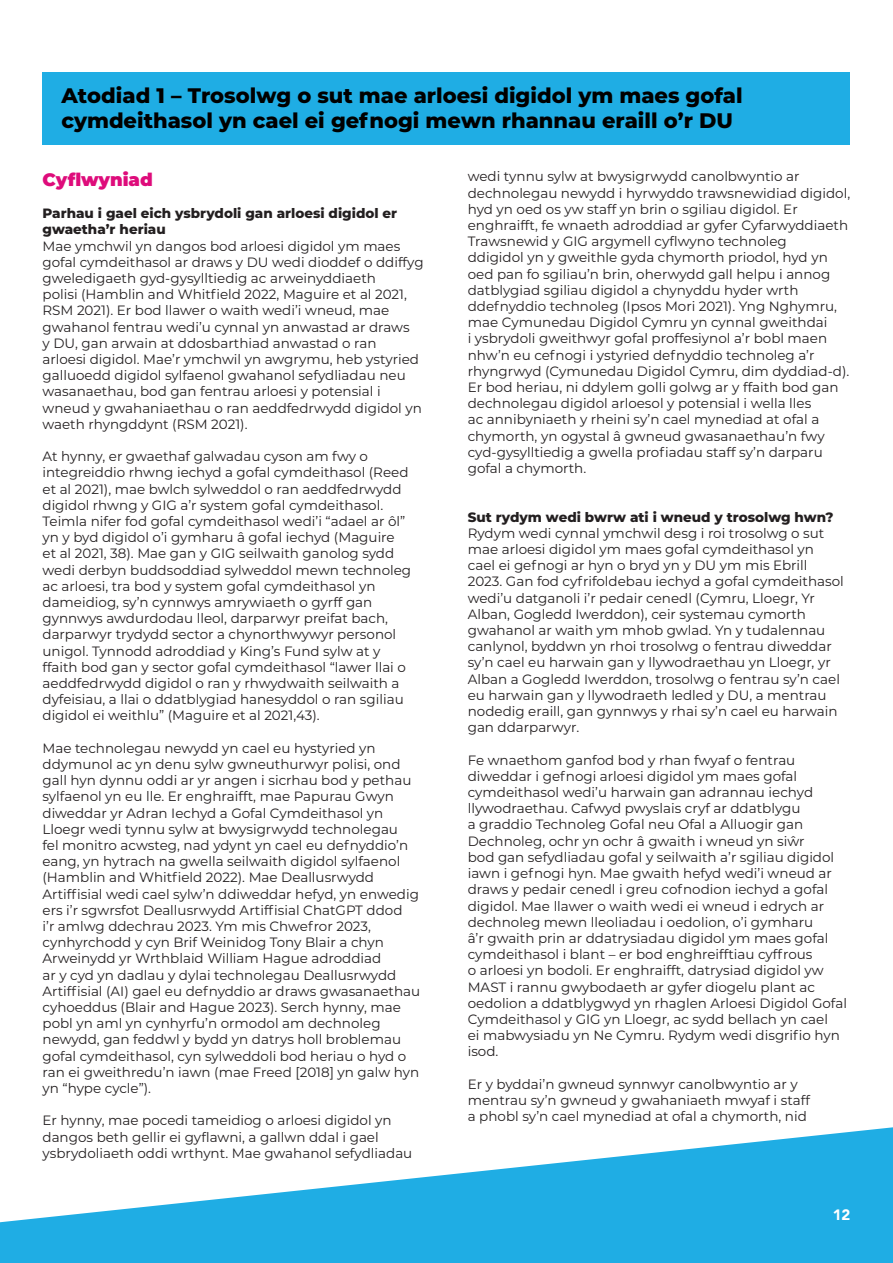
<style>
.page{position:relative;width:893px;height:1263px;background:#fff}
.page>*{position:absolute;margin:0;border:0;box-sizing:border-box;transform-origin:0 0}
.t1{font:800 21px/25.2px "Montserrat";color:#000}
.t2{font:900 18px "Montserrat";color:#de0c7b}
.t3{font:900 15px "Avenir";color:#fff}
.t4{font:13.5px/16.2px "Montserrat";color:#231f20}
.t5{font:800 13.5px/16.2px "Montserrat";color:#231f20}
</style>
<div class="page">
<svg style="left:0;top:1127px;width:893px;height:136px;fill:#1fade4"></svg>
<div style="left:43px;top:73px;width:807px;height:72px;background:#1fade4"></div>
<p class="t1" style="left:61px;top:82px;width:683px">Atodiad 1 – Trosolwg o sut mae arloesi digidol ym maes gofal cymdeithasol yn cael ei gefnogi mewn rhannau eraill o’r DU</p>
<p class="t2" style="left:43px;top:166px;width:112px">Cyflwyniad</p>
<p class="t5" style="left:43px;top:205px;width:356px">Parhau i gael eich ysbrydoli gan arloesi digidol er gwaetha’r heriau</p>
<p class="t4" style="left:43px;top:237px;width:383px">Mae ymchwil yn dangos bod arloesi digidol ym maes gofal cymdeithasol ar draws y DU wedi dioddef o ddiffyg gweledigaeth gyd-gysylltiedig ac arweinyddiaeth<br>polisi (Hamblin and Whitfield 2022, Maguire et al 2021, RSM 2021). Er bod llawer o waith wedi’i wneud, mae gwahanol fentrau wedi’u cynnal yn anwastad ar draws<br>y DU, gan arwain at ddosbarthiad anwastad o ran arloesi digidol. Mae’r ymchwil yn awgrymu, heb ystyried galluoedd digidol sylfaenol gwahanol sefydliadau neu wasanaethau, bod gan fentrau arloesi y potensial i wneud y gwahaniaethau o ran aeddfedrwydd digidol yn waeth rhyngddynt (RSM 2021).</p>
<p class="t4" style="left:43px;top:448px;width:370px">At hynny, er gwaethaf galwadau cyson am fwy o integreiddio rhwng iechyd a gofal cymdeithasol (Reed et al 2021), mae bwlch sylweddol o ran aeddfedrwydd digidol rhwng y GIG a’r system gofal cymdeithasol.<br>Teimla nifer fod gofal cymdeithasol wedi’i “adael ar ôl” yn y byd digidol o’i gymharu â gofal iechyd (Maguire et al 2021, 38). Mae gan y GIG seilwaith ganolog sydd wedi derbyn buddsoddiad sylweddol mewn technoleg ac arloesi, tra bod y system gofal cymdeithasol yn dameidiog, sy’n cynnwys amrywiaeth o gyrff gan gynnwys awdurdodau lleol, darparwyr preifat bach, darparwyr trydydd sector a chynorthwywyr personol unigol. Tynnodd adroddiad y King’s Fund sylw at y ffaith bod gan y sector gofal cymdeithasol “lawer llai o aeddfedrwydd digidol o ran y rhwydwaith seilwaith a dyfeisiau, a llai o ddatblygiad hanesyddol o ran sgiliau digidol ei weithlu” (Maguire et al 2021,43).</p>
<p class="t4" style="left:43px;top:739px;width:379px">Mae technolegau newydd yn cael eu hystyried yn ddymunol ac yn denu sylw gwneuthurwyr polisi, ond gall hyn dynnu oddi ar yr angen i sicrhau bod y pethau sylfaenol yn eu lle. Er enghraifft, mae Papurau Gwyn diweddar yr Adran Iechyd a Gofal Cymdeithasol yn Lloegr wedi tynnu sylw at bwysigrwydd technolegau<br>fel monitro acwsteg, nad ydynt yn cael eu defnyddio’n eang, yn hytrach na gwella seilwaith digidol sylfaenol (Hamblin and Whitfield 2022). Mae Deallusrwydd Artiffisial wedi cael sylw’n ddiweddar hefyd, yn enwedig ers i’r sgwrsfot Deallusrwydd Artiffisial ChatGPT ddod<br>i’r amlwg ddechrau 2023. Ym mis Chwefror 2023, cynhyrchodd y cyn Brif Weinidog Tony Blair a chyn Arweinydd yr Wrthblaid William Hague adroddiad<br>ar y cyd yn dadlau y dylai technolegau Deallusrwydd Artiffisial (AI) gael eu defnyddio ar draws gwasanaethau cyhoeddus (Blair and Hague 2023). Serch hynny, mae pobl yn aml yn cynhyrfu’n ormodol am dechnoleg newydd, gan feddwl y bydd yn datrys holl broblemau gofal cymdeithasol, cyn sylweddoli bod heriau o hyd o ran ei gweithredu’n iawn (mae Freed [2018] yn galw hyn yn “hype cycle”).</p>
<p class="t4" style="left:43px;top:1112px;width:371px">Er hynny, mae pocedi tameidiog o arloesi digidol yn dangos beth gellir ei gyflawni, a gallwn ddal i gael ysbrydoliaeth oddi wrthynt. Mae gwahanol sefydliadau</p>
<p class="t4" style="left:468px;top:168px;width:384px">wedi tynnu sylw at bwysigrwydd canolbwyntio ar dechnolegau newydd i hyrwyddo trawsnewidiad digidol, hyd yn oed os yw staff yn brin o sgiliau digidol. Er enghraifft, fe wnaeth adroddiad ar gyfer Cyfarwyddiaeth Trawsnewid y GIG argymell cyflwyno technoleg<br>ddigidol yn y gweithle gyda chymorth priodol, hyd yn oed pan fo sgiliau’n brin, oherwydd gall helpu i annog datblygiad sgiliau digidol a chynyddu hyder wrth ddefnyddio technoleg (Ipsos Mori 2021). Yng Nghymru, mae Cymunedau Digidol Cymru yn cynnal gweithdai<br>i ysbrydoli gweithwyr gofal proffesiynol a’r bobl maen nhw’n eu cefnogi i ystyried defnyddio technoleg a’r rhyngrwyd (Cymunedau Digidol Cymru, dim dyddiad-d).<br>Er bod heriau, ni ddylem golli golwg ar y ffaith bod gan dechnolegau digidol arloesol y potensial i wella lles<br>ac annibyniaeth y rheini sy’n cael mynediad at ofal a chymorth, yn ogystal â gwneud gwasanaethau’n fwy cyd-gysylltiedig a gwella profiadau staff sy’n darparu gofal a chymorth.</p>
<p class="t5" style="left:468px;top:508px;width:367px">Sut rydym wedi bwrw ati i wneud y trosolwg hwn?</p>
<p class="t4" style="left:468px;top:524px;width:378px">Rydym wedi cynnal ymchwil desg i roi trosolwg o sut mae arloesi digidol ym maes gofal cymdeithasol yn cael ei gefnogi ar hyn o bryd yn y DU ym mis Ebrill 2023. Gan fod cyfrifoldebau iechyd a gofal cymdeithasol wedi’u datganoli i’r pedair cenedl (Cymru, Lloegr, Yr Alban, Gogledd Iwerddon), ceir systemau cymorth gwahanol ar waith ym mhob gwlad. Yn y tudalennau canlynol, byddwn yn rhoi trosolwg o fentrau diweddar sy’n cael eu harwain gan y llywodraethau yn Lloegr, yr Alban a Gogledd Iwerddon, trosolwg o fentrau sy’n cael eu harwain gan y llywodraeth ledled y DU, a mentrau nodedig eraill, gan gynnwys y rhai sy’n cael eu harwain gan ddarparwyr.</p>
<p class="t4" style="left:468px;top:751px;width:381px">Fe wnaethom ganfod bod y rhan fwyaf o fentrau diweddar i gefnogi arloesi digidol ym maes gofal cymdeithasol wedi’u harwain gan adrannau iechyd llywodraethau. Cafwyd pwyslais cryf ar ddatblygu<br>a graddio Technoleg Gofal neu Ofal a Alluogir gan Dechnoleg, ochr yn ochr â gwaith i wneud yn siŵr<br>bod gan sefydliadau gofal y seilwaith a’r sgiliau digidol iawn i gefnogi hyn. Mae gwaith hefyd wedi’i wneud ar draws y pedair cenedl i greu cofnodion iechyd a gofal digidol. Mae llawer o waith wedi ei wneud i edrych ar dechnoleg mewn lleoliadau i oedolion, o’i gymharu<br>â’r gwaith prin ar ddatrysiadau digidol ym maes gofal cymdeithasol i blant – er bod enghreifftiau cyffrous<br>o arloesi yn bodoli. Er enghraifft, datrysiad digidol yw MAST i rannu gwybodaeth ar gyfer diogelu plant ac oedolion a ddatblygwyd yn rhaglen Arloesi Digidol Gofal Cymdeithasol y GIG yn Lloegr, ac sydd bellach yn cael<br>ei mabwysiadu yn Ne Cymru. Rydym wedi disgrifio hyn isod.</p>
<p class="t4" style="left:468px;top:1075px;width:344px">Er y byddai’n gwneud synnwyr canolbwyntio ar y mentrau sy’n gwneud y gwahaniaeth mwyaf i staff a phobl sy’n cael mynediad at ofal a chymorth, nid</p>
<p class="t3" style="left:833px;top:1202px;width:19px">12</p>
</div>
